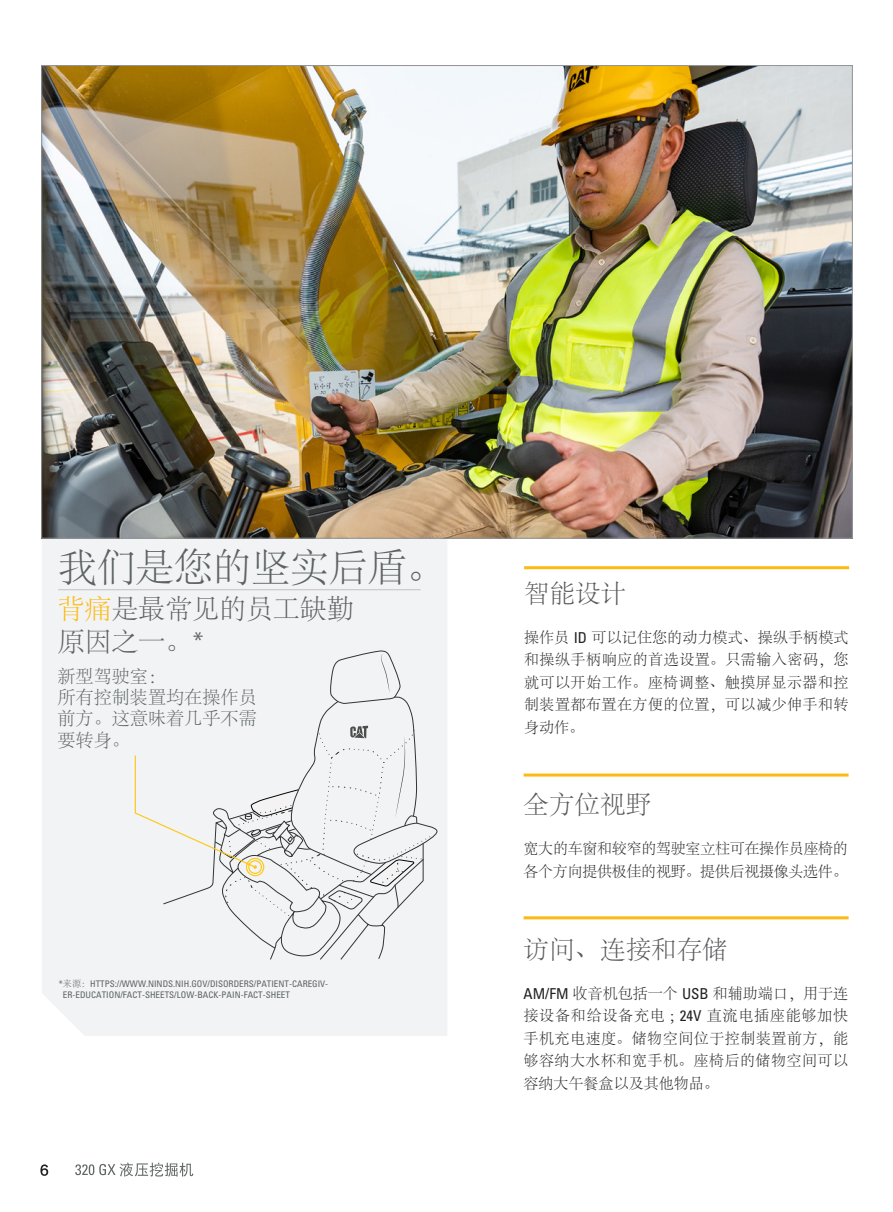
<style>
.page{position:relative;width:893px;height:1212px;background:#fff}
.page>*{position:absolute;margin:0;border:0;box-sizing:border-box;transform-origin:0 0}
.t1{font:300 39.3px "Adobe Song Std";letter-spacing:-.015em;color:#5c6364}
.t2{font:300 27.15px/32.5px "Adobe Song Std";letter-spacing:-.01em;color:#5c6364}
.t3{font:300 25.5px "Adobe Song Std";color:#57585a}
.t4{font:300 18.15px/21.3px "Adobe Song Std";color:#5c6364}
.t5{font:300 15px/22.5px "Adobe Song Std";letter-spacing:.03em;color:#231f20;text-align:justify}
.t6{font:300 15px/22.5px "Adobe Song Std";letter-spacing:-.02em;color:#231f20}
.t7{font:condensed 9px/10.8px "Univers LTCYR 57";color:#5c6364}
.s1{color:#fcba13}
.s2{font-family:"Univers LT Std";font-stretch:condensed}
.s3{font-family:"Adobe Song Std";font-weight:300;font-stretch:normal}
.s4{font-family:"Univers LTCYR 57";font-weight:400;font-stretch:condensed}
</style>
<div class="page">
<div style="left:42px;top:539px;width:405px;height:497px;background:#f2f3f4"></div>
<hr style="left:58px;top:589px;width:363px;height:1px;background:#c6c8c9">
<svg style="left:134px;top:649px;width:304px;height:311px"></svg>
<img style="left:43px;top:67px;width:808px;height:470px">
<hr style="left:524px;top:773px;width:325px;height:3px;background:#fcba13">
<hr style="left:524px;top:916px;width:325px;height:3px;background:#fcba13">
<hr style="left:524px;top:566px;width:325px;height:3px;background:#fcba13">
<svg style="left:40px;top:1164px;width:8px;height:12px"></svg>
<svg style="left:75px;top:1162px;width:118px;height:15px"></svg>
<h1 class="t1" style="left:58px;top:546px;width:389px">我们是您的坚实后盾。</h1>
<h2 class="t2" style="left:57px;top:594px;width:298px"><span class="s1">背痛</span>是最常见的员工缺勤原因之一。<span class="s2">*</span></h2>
<p class="t4" style="left:57px;top:666px;width:201px">新型驾驶室：<br>所有控制装置均在操作员前方。这意味着几乎不需要转身。</p>
<p class="t7" style="left:63px;top:978px;width:267px;text-indent:-4px">*<span class="s3">来源：</span>HTTPS://WWW.NINDS.NIH.GOV/DISORDERS/PATIENT-CAREGIV-<br>ER-EDUCATION/FACT-SHEETS/LOW-BACK-PAIN-FACT-SHEET</p>
<h3 class="t3" style="left:524px;top:580px;width:104px">智能设计</h3>
<p class="t5" style="left:524px;top:627px;width:326px">操作员 <span class="s4">ID</span> 可以记住您的动力模式、操纵手柄模式和操纵手柄响应的首选设置。只需输入密码，您就可以开始工作。座椅调整、触摸屏显示器和控制装置都布置在方便的位置，可以减少伸手和转身动作。</p>
<h3 class="t3" style="left:523px;top:790px;width:129px">全方位视野</h3>
<p class="t6" style="left:523px;top:838px;width:326px">宽大的车窗和较窄的驾驶室立柱可在操作员座椅的各个方向提供极佳的视野。提供后视摄像头选件。</p>
<h3 class="t3" style="left:523px;top:936px;width:206px">访问、连接和存储</h3>
<p class="t5" style="left:523px;top:982px;width:326px"><span class="s4">AM/FM</span> 收音机包括一个 <span class="s4">USB</span> 和辅助端口，用于连接设备和给设备充电；<span class="s4">24V</span> 直流电插座能够加快手机充电速度。储物空间位于控制装置前方，能够容纳大水杯和宽手机。座椅后的储物空间可以容纳大午餐盒以及其他物品。</p>
</div>
